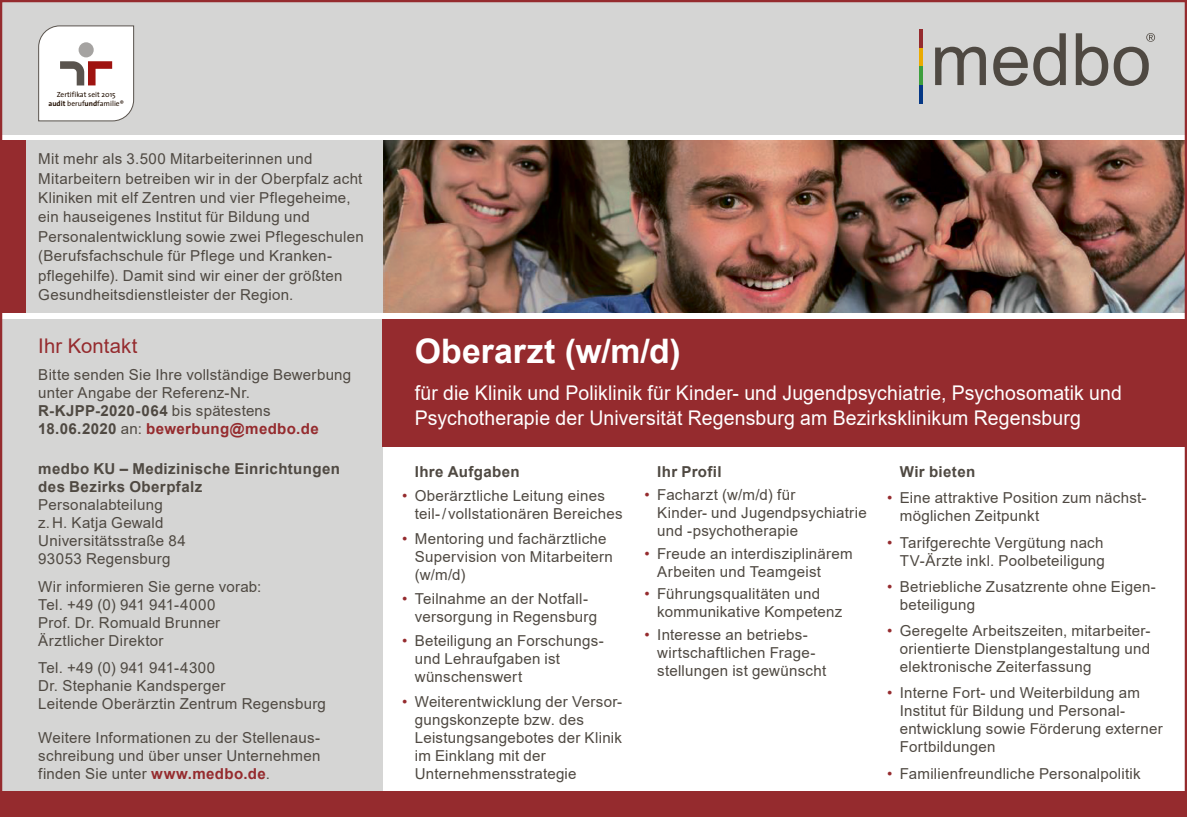
<style>
.page{position:relative;width:1187px;height:817px;background:#fff}
.page>*{position:absolute;margin:0;border:0;box-sizing:border-box;transform-origin:0 0}
.t1{font:700 33.75px "Arial";letter-spacing:.005em;color:#fff}
.t2{font:20.25px/24.8px "Arial";letter-spacing:.005em;color:#fff;scale:.96 1}
.t3{font:20.25px "Arial";letter-spacing:.005em;color:#952b2e}
.t4{font:15.08px/18px "Arial";letter-spacing:.015em;color:#4f4942}
.t5{font:700 15.08px/18px "Arial";letter-spacing:.025em;color:#4f4942}
.t6{font:7.42px/9px "The Sans";color:#200e00;text-align:center}
.s1{font-weight:700}
.s2{font-weight:700;color:#952b2e}
.s3{color:#952b2e}
</style>
<div class="page">
<div style="left:0;top:140px;width:384px;height:173px;background:#d5d5d4"></div>
<div style="left:0;top:0;width:1186px;height:134px;background:#d5d5d4"></div>
<div style="left:0;top:140px;width:26px;height:173px;background:#952b2e"></div>
<img style="left:384px;top:140px;width:799px;height:173px">
<svg style="left:38px;top:26px;width:96px;height:95px;background:#efe9e9"></svg>
<div style="left:0;top:319px;width:383px;height:497px;background:#d5d5d4"></div>
<div style="left:0;top:791px;width:1186px;height:25px;background:#952b2e"></div>
<div style="left:383px;top:319px;width:803px;height:127px;background:#952b2e"></div>
<svg style="left:919px;top:85px;width:3px;height:19px"></svg>
<svg style="left:919px;top:66px;width:3px;height:19px"></svg>
<svg style="left:919px;top:47px;width:3px;height:19px"></svg>
<svg style="left:919px;top:29px;width:3px;height:18px"></svg>
<svg style="left:935px;top:33px;width:219px;height:53px"></svg>
<p class="t6" style="left:48px;top:89px;width:77px">Zertifikat seit 2015 <span class="s1">audit</span> beruf<span class="s1">und</span>familie®</p>
<p class="t4" style="left:38px;top:149px;width:327px;line-height:19.3px">Mit mehr als 3.500 Mitarbeiterinnen und Mitarbeitern betreiben wir in der Oberpfalz acht Kliniken mit elf Zentren und vier Pflegeheime, ein hauseigenes Institut für Bildung und Personalentwicklung sowie zwei Pflegeschulen (Berufsfachschule für Pflege und Kranken&shy;pflegehilfe). Damit sind wir einer der größten Gesundheitsdienstleister der Region.</p>
<h2 class="t3" style="left:38px;top:332px;width:101px">Ihr Kontakt</h2>
<p class="t4" style="left:38px;top:366px;width:314px">Bitte senden Sie Ihre vollständige Bewerbung unter Angabe der Referenz-Nr.<br><span class="s1">R-KJPP-2020-064</span> bis spätestens <span class="s1">18.06.2020</span> an: <span class="s2">bewerbung@medbo.de</span></p>
<p class="t5" style="left:38px;top:460px;width:303px">medbo KU – Medizinische Einrichtungen des Bezirks Oberpfalz</p>
<p class="t4" style="left:38px;top:496px;width:149px">Personalabteilung<br>z. H. Katja Gewald<br>Universitätsstraße 84<br>93053 Regensburg</p>
<p class="t4" style="left:38px;top:577px;width:224px">Wir informieren Sie gerne vorab:<br>Tel. +49 (0) 941 941-4000<br>Prof. Dr. Romuald Brunner<br>Ärztlicher Direktor</p>
<p class="t4" style="left:38px;top:658px;width:289px">Tel. +49 (0) 941 941-4300<br>Dr. Stephanie Kandsperger<br>Leitende Oberärztin Zentrum Regensburg</p>
<p class="t4" style="left:38px;top:728px;width:283px;text-align:justify">Weitere Informationen zu der Stellenaus&shy;schreibung und über unser Unternehmen finden Sie unter <span class="s2">www.medbo.de</span>.</p>
<h1 class="t1" style="left:415px;top:327px;width:267px">Oberarzt (w/m/d)</h1>
<h2 class="t2" style="left:415px;top:380px;width:738px">für die Klinik und Poliklinik für Kinder- und Jugendpsychiatrie, Psychosomatik und<br>Psychotherapie der Universität Regensburg am Bezirksklinikum Regensburg</h2>
<p class="t5" style="left:415px;top:462px;width:106px">Ihre Aufgaben</p>
<p class="t4" style="left:415px;top:486px;width:209px;text-indent:-13px"><span class="s3">•</span> Oberärztliche Leitung eines teil- / vollstationären Bereiches</p>
<p class="t4" style="left:415px;top:529px;width:200px;text-indent:-13px"><span class="s3">•</span> Mentoring und fachärztliche<br>Supervision von Mitarbeitern (w/m/d)</p>
<p class="t4" style="left:415px;top:589px;width:184px;text-indent:-13px"><span class="s3">•</span> Teilnahme an der Notfall&shy;versorgung in Regensburg</p>
<p class="t4" style="left:415px;top:631px;width:190px;text-indent:-13px"><span class="s3">•</span> Beteiligung an Forschungs&shy;und Lehraufgaben ist wünschenswert</p>
<p class="t4" style="left:415px;top:692px;width:209px;text-indent:-13px"><span class="s3">•</span> Weiterentwicklung der Versor - gungskonzepte bzw. des<br>Leistungsangebotes der Klinik im Einklang mit der<br>Unternehmensstrategie</p>
<p class="t5" style="left:657px;top:462px;width:66px">Ihr Profil</p>
<p class="t4" style="left:657px;top:485px;width:211px;text-indent:-13px"><span class="s3">•</span> Facharzt (w/m/d) für<br>Kinder- und Jugendpsychiatrie und -psychotherapie</p>
<p class="t4" style="left:657px;top:544px;width:197px;text-indent:-13px"><span class="s3">•</span> Freude an interdisziplinärem<br>Arbeiten und Teamgeist</p>
<p class="t4" style="left:657px;top:585px;width:186px;text-indent:-13px"><span class="s3">•</span> Führungsqualitäten und kommunikative Kompetenz</p>
<p class="t4" style="left:657px;top:625px;width:170px;text-indent:-13px"><span class="s3">•</span> Interesse an betriebs&shy;wirtschaft lichen Frage&shy;stellungen ist gewünscht</p>
<p class="t5" style="left:899px;top:462px;width:77px">Wir bieten</p>
<p class="t4" style="left:899px;top:488px;width:248px;text-indent:-13px"><span class="s3">•</span> Eine attraktive Position zum nächst&shy;möglichen Zeitpunkt</p>
<p class="t4" style="left:887px;top:533px;width:219px;text-align:right"><span class="s3">•</span> Tarifgerechte Vergütung nach<br>TV-Ärzte inkl. Poolbeteiligung</p>
<p class="t4" style="left:899px;top:577px;width:258px;text-indent:-13px"><span class="s3">•</span> Betriebliche Zusatzrente ohne Eigen&shy;beteiligung</p>
<p class="t4" style="left:899px;top:621px;width:252px;text-align:justify;text-indent:-13px"><span class="s3">•</span> Geregelte Arbeitszeiten, mitarbeiter&shy;orientierte Dienstplangestaltung und elektronische Zeiterfassung</p>
<p class="t4" style="left:899px;top:683px;width:264px;text-indent:-13px"><span class="s3">•</span> Interne Fort- und Weiterbildung am<br>Institut für Bildung und Personal&shy;entwicklung sowie Förderung externer<br>Fortbildungen</p>
<p class="t4" style="left:887px;top:764px;width:255px"><span class="s3">•</span> Familienfreundliche Personal politik</p>
</div>
